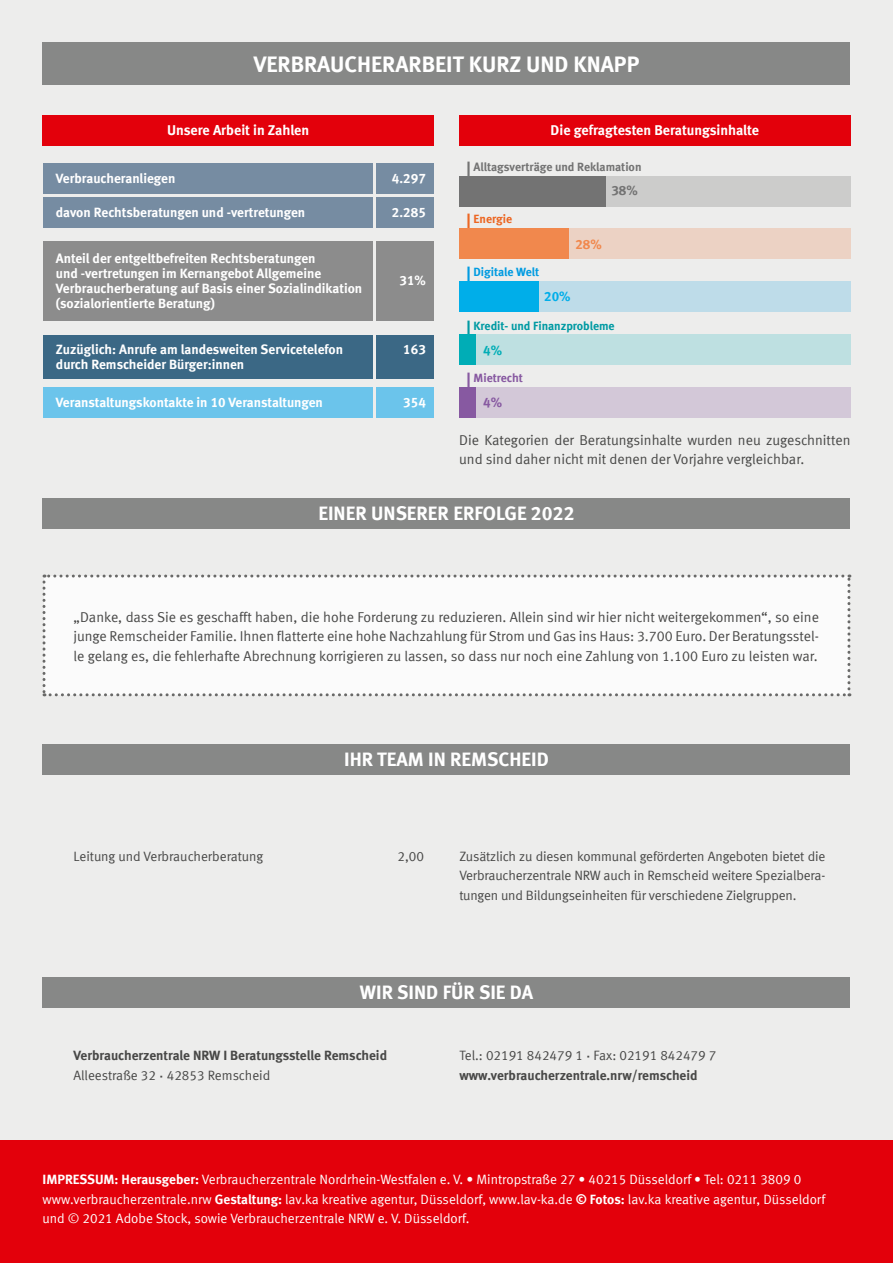
<style>
.page{position:relative;width:893px;height:1263px;background:#ededec}
.page>*{position:absolute;margin:0;border:0;box-sizing:border-box;transform-origin:0 0}
.t1{font:700 22.5px "VZ Meta LF";color:#fff}
.t2{font:700 19.5px "VZ Meta LF";color:#fff}
.t3{font:14.25px/19.5px "VZ Meta LF";color:#484847;text-align:justify}
.t4{font:700 14.25px "VZ Meta LF";color:#fff}
.t5{font:700 13.5px/15px "VZ Meta LF";color:#fff}
.t6{font:13.5px/19.5px "VZ Meta LF";color:#fff}
.t7{font:13.5px/19.5px "VZ Meta LF";letter-spacing:-.01em;color:#484847;text-align:justify}
.t8{font:700 13.5px/19.5px "VZ Meta LF";color:#484847}
.t9{font:700 13.5px "VZ Meta LF";color:#f1884d}
.t10{font:700 13.5px "VZ Meta LF";color:#737373}
.t11{font:700 13.5px "VZ Meta LF";color:#00aee9}
.t12{font:700 13.5px "VZ Meta LF";color:#8759a1}
.t13{font:700 13.5px "VZ Meta LF";color:#00adb6}
.t14{font:700 12px "VZ Meta LF";color:#737373}
.t15{font:700 12px "VZ Meta LF";color:#009aa3}
.t16{font:700 12px "VZ Meta LF";color:#009be1}
.t17{font:700 12px "VZ Meta LF";color:#8759a1}
.t18{font:700 12px "VZ Meta LF";color:#ec6622}
.s1{font-size:16.5px}
.s2{font-weight:400}
.s3{font-family:"Helvetica LT Std";font-stretch:condensed}
.s4{font-weight:700}
</style>
<div class="page">
<div style="left:0;top:1140px;width:893px;height:123px;background:#e3000b"></div>
<div style="left:43px;top:43px;width:807px;height:42px;background:#878887"></div>
<div style="left:43px;top:574px;width:807px;height:122px;background:#fbfbfb"></div>
<div style="left:43px;top:164px;width:329px;height:30px;background:#768ca2"></div>
<div style="left:43px;top:242px;width:329px;height:79px;background:#8c8c8c"></div>
<div style="left:43px;top:116px;width:391px;height:30px;background:#e3000b"></div>
<div style="left:43px;top:335px;width:329px;height:44px;background:#3b6885"></div>
<div style="left:43px;top:197px;width:329px;height:30px;background:#768ca2"></div>
<div style="left:43px;top:387px;width:329px;height:30px;background:#6bc4eb"></div>
<div style="left:376px;top:164px;width:58px;height:30px;background:#768ca2"></div>
<div style="left:43px;top:498px;width:807px;height:30px;background:#878887"></div>
<div style="left:376px;top:197px;width:58px;height:30px;background:#768ca2"></div>
<div style="left:376px;top:387px;width:58px;height:30px;background:#6bc4eb"></div>
<div style="left:376px;top:242px;width:58px;height:79px;background:#8c8c8c"></div>
<div style="left:376px;top:335px;width:58px;height:44px;background:#3b6885"></div>
<div style="left:43px;top:977px;width:807px;height:30px;background:#878887"></div>
<div style="left:43px;top:744px;width:807px;height:30px;background:#878887"></div>
<div style="left:459px;top:116px;width:391px;height:30px;background:#e3000b"></div>
<div style="left:459px;top:229px;width:391px;height:30px;background:#ecd2c4"></div>
<div style="left:459px;top:229px;width:109px;height:30px;background:#f1884d"></div>
<div style="left:459px;top:176px;width:391px;height:30px;background:#cccccb"></div>
<div style="left:459px;top:176px;width:146px;height:30px;background:#737373"></div>
<div style="left:459px;top:282px;width:391px;height:30px;background:#bedce9"></div>
<div style="left:459px;top:282px;width:80px;height:30px;background:#00aee9"></div>
<div style="left:459px;top:387px;width:391px;height:30px;background:#d3c8d8"></div>
<div style="left:459px;top:387px;width:17px;height:30px;background:#8759a1"></div>
<div style="left:459px;top:335px;width:391px;height:30px;background:#bee0e1"></div>
<div style="left:459px;top:335px;width:17px;height:30px;background:#00adb6"></div>
<h1 class="t1" style="left:254px;top:50px;width:387px">VERBRAUCHERARBEIT KURZ UND KNAPP</h1>
<p class="t4" style="left:167px;top:122px;width:144px">Unsere Arbeit in Zahlen</p>
<p class="t5" style="left:56px;top:171px;width:121px">Verbraucheranliegen</p>
<p class="t5" style="left:56px;top:204px;width:251px">davon Rechtsberatungen und -vertretungen</p>
<p class="t5" style="left:56px;top:251px;width:308px">Anteil der entgeltbefreiten Rechtsberatungen<br>und -vertretungen im Kernangebot Allgemeine Verbraucherberatung auf Basis einer Sozialindikation (sozialorientierte Beratung)</p>
<p class="t5" style="left:56px;top:342px;width:289px">Zuzüglich: Anrufe am landesweiten Servicetelefon durch Remscheider Bürger:innen</p>
<p class="t5" style="left:56px;top:394px;width:268px">Veranstaltungskontakte in 10 Veranstaltungen</p>
<p class="t5" style="left:392px;top:171px;width:35px">4.297</p>
<p class="t5" style="left:392px;top:204px;width:35px">2.285</p>
<p class="t5" style="left:399px;top:272px;width:28px">31%</p>
<p class="t5" style="left:403px;top:342px;width:24px">163</p>
<p class="t5" style="left:403px;top:394px;width:24px">354</p>
<p class="t4" style="left:551px;top:122px;width:210px">Die gefragtesten Beratungsinhalte</p>
<p class="t14" style="left:466px;top:159px;width:177px"><span class="s1">|</span> Alltagsverträge und Reklamation</p>
<p class="t10" style="left:611px;top:182px;width:28px">38%</p>
<p class="t18" style="left:466px;top:212px;width:47px"><span class="s1">|</span> Energie</p>
<p class="t16" style="left:466px;top:265px;width:74px"><span class="s1">|</span> Digitale Welt</p>
<p class="t9" style="left:575px;top:236px;width:28px">28%</p>
<p class="t11" style="left:544px;top:288px;width:28px">20%</p>
<p class="t15" style="left:466px;top:319px;width:150px"><span class="s1">|</span> Kredit- und Finanzprobleme</p>
<p class="t13" style="left:483px;top:342px;width:20px">4%</p>
<p class="t17" style="left:466px;top:370px;width:58px"><span class="s1">|</span> Mietrecht</p>
<p class="t12" style="left:483px;top:394px;width:20px">4%</p>
<p class="t3" style="left:459px;top:430px;width:393px">Die Kategorien der Beratungsinhalte wurden neu zugeschnitten und sind daher nicht mit denen der Vorjahre vergleichbar.</p>
<h2 class="t2" style="left:318px;top:501px;width:258px">EINER UNSERER ERFOLGE 2022</h2>
<p class="t3" style="left:74px;top:607px;width:747px">„Danke, dass Sie es geschafft haben, die hohe Forderung zu reduzieren. Allein sind wir hier nicht weitergekommen“, so eine junge Remscheider Familie. Ihnen flatterte eine hohe Nachzahlung für Strom und Gas ins Haus: 3.700 Euro. Der Beratungsstel&shy;le gelang es, die fehlerhafte Abrechnung korrigieren zu lassen, so dass nur noch eine Zahlung von 1.100 Euro zu leisten war.</p>
<h2 class="t2" style="left:344px;top:747px;width:206px">IHR TEAM IN REMSCHEID</h2>
<p class="t7" style="left:74px;top:846px;width:191px">Leitung und Verbraucherberatung</p>
<p class="t7" style="left:398px;top:846px;width:28px">2,00</p>
<p class="t7" style="left:459px;top:846px;width:368px">Zusätzlich zu diesen kommunal geförderten Angeboten bietet die Verbraucherzentrale NRW auch in Remscheid weitere Spezialbera&shy;tungen und Bildungseinheiten für verschiedene Zielgruppen.</p>
<h2 class="t2" style="left:360px;top:980px;width:175px">WIR SIND FÜR SIE DA</h2>
<p class="t8" style="left:74px;top:1046px;width:315px">Verbraucherzentrale NRW I Beratungsstelle Remscheid<br><span class="s2">Alleestraße 32</span> <span class="s3">∙</span> <span class="s2">42853 Remscheid</span></p>
<p class="t8" style="left:459px;top:1046px;width:259px"><span class="s2">Tel.: 02191 842479 1</span> <span class="s3">∙</span> <span class="s2">Fax: 02191 842479 7 </span>www.verbraucherzentrale.nrw/remscheid</p>
<p class="t6" style="left:43px;top:1169px;width:784px"><span class="s4">IMPRESSUM: Herausgeber:</span> Verbraucherzentrale Nordrhein-Westfalen e. V. • Mintropstraße 27 • 40215 Düsseldorf • Tel: 0211 3809 0 www.verbraucherzentrale.nrw <span class="s4">Gestaltung:</span> lav.ka kreative agentur, Düsseldorf, www.lav-ka.de <span class="s4">© Fotos:</span> lav.ka kreative agentur, Düsseldorf und © 2021 Adobe Stock, sowie Verbraucherzentrale NRW e. V. Düsseldorf.</p>
</div>
